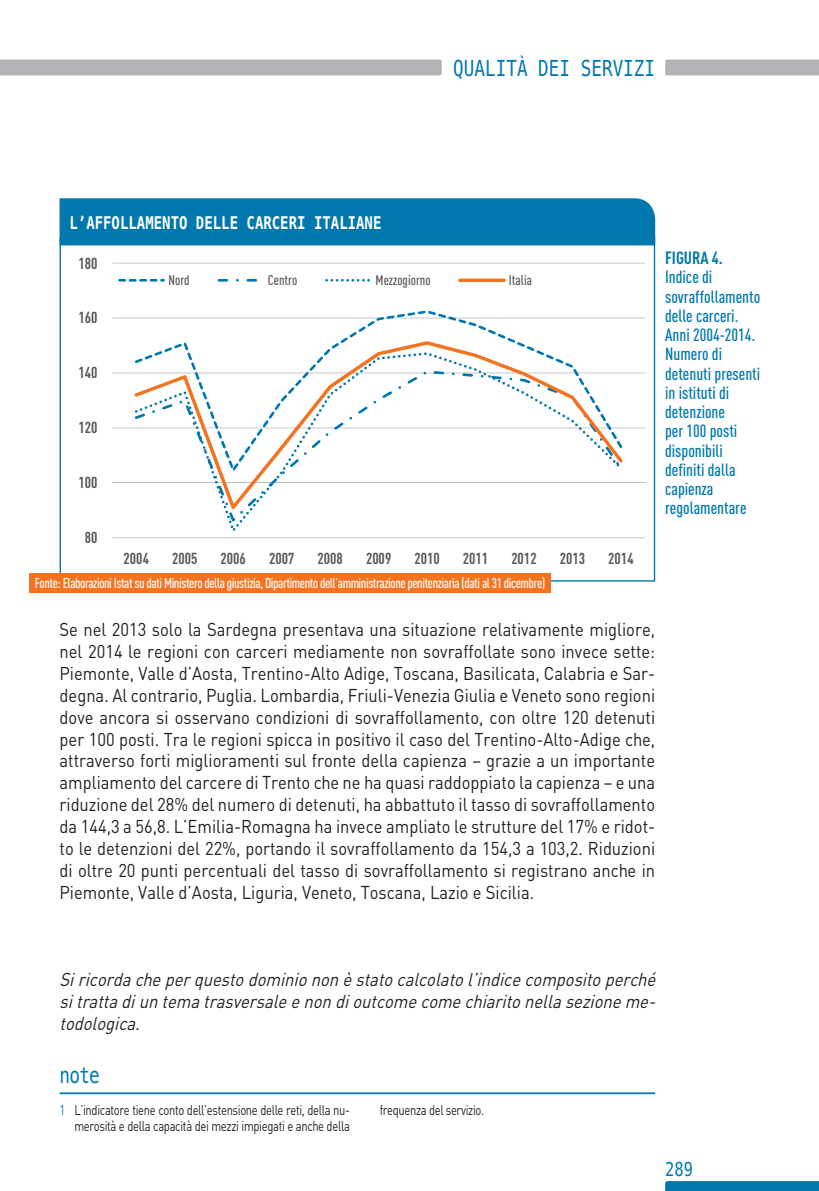
<style>
.page{position:relative;width:819px;height:1191px;background:#fff}
.page>*{position:absolute;margin:0;border:0;box-sizing:border-box;transform-origin:0 0}
.t1{font:22.05px "Menlo";color:#0078ae;scale:.8 1}
.t2{font:19.25px "Menlo";color:#0078ae;scale:.8 1}
.t3{font:18.38px/21.9px "DIN";color:#231f20;text-align:justify;scale:.9 1}
.t4{font:italic 18.38px/21.9px "DIN";color:#231f20;text-align:justify;scale:.9 1}
.t5{font:500 17.5px/19.2px "DIN Cond";color:#0078ae}
.t6{font:700 17.5px "Menlo";color:#fff;scale:.8 1}
.t7{font:700 17.5px "DIN Cond";color:#0078ae}
.t8{font:700 15.75px "DIN Cond";color:#595959}
.t9{font:14px/15.8px "DIN";letter-spacing:-.03em;color:#231f20;text-align:right;scale:.8 1}
.t10{font:500 14px "DIN Cond";letter-spacing:-.03em;color:#fff}
.t11{font:500 14px "DIN Cond";color:#595959}
.s1{color:#0078ae}
</style>
<div class="page">
<svg style="left:665px;top:1181px;width:154px;height:10px"></svg>
<div style="left:0;top:60px;width:441px;height:15px;background:#b2b3b7"></div>
<div style="left:665px;top:60px;width:154px;height:15px;background:#b2b3b7"></div>
<hr style="left:112px;top:263px;width:533px;height:1px;background:#bfbfbf">
<hr style="left:112px;top:318px;width:533px;height:1px;background:#bfbfbf">
<hr style="left:112px;top:372px;width:533px;height:1px;background:#bfbfbf">
<hr style="left:112px;top:427px;width:533px;height:1px;background:#bfbfbf">
<hr style="left:112px;top:537px;width:533px;height:1px;background:#bfbfbf">
<hr style="left:112px;top:482px;width:533px;height:1px;background:#bfbfbf">
<svg style="left:135px;top:311px;width:487px;height:30px"></svg>
<svg style="left:134px;top:341px;width:489px;height:168px"></svg>
<svg style="left:118px;top:279px;width:47px;height:3px"></svg>
<svg style="left:218px;top:279px;width:10px;height:3px"></svg>
<svg style="left:246px;top:279px;width:11px;height:3px"></svg>
<svg style="left:325px;top:279px;width:45px;height:3px"></svg>
<svg style="left:458px;top:278px;width:47px;height:4px"></svg>
<div style="left:60px;top:198px;width:595px;height:47px;background:#0078ae"></div>
<div style="left:30px;top:573px;width:521px;height:19px;background:#f47321"></div>
<hr style="left:60px;top:1092px;width:595px;height:2px;background:#0078ae">
<p class="t1" style="left:453px;top:53px;width:254px">QUALITÀ DEI SERVIZI</p>
<p class="t6" style="left:69px;top:210px;width:391px">L’AFFOLLAMENTO DELLE CARCERI ITALIANE</p>
<p class="t8" style="left:78px;top:253px;width:20px">180</p>
<p class="t8" style="left:78px;top:308px;width:20px">160</p>
<p class="t8" style="left:78px;top:363px;width:20px">140</p>
<p class="t8" style="left:78px;top:418px;width:20px">120</p>
<p class="t8" style="left:78px;top:473px;width:20px">100</p>
<p class="t8" style="left:85px;top:528px;width:14px">80</p>
<p class="t11" style="left:168px;top:272px;width:23px">Nord</p>
<p class="t11" style="left:268px;top:272px;width:31px">Centro</p>
<p class="t11" style="left:375px;top:272px;width:57px">Mezzogiorno</p>
<p class="t11" style="left:509px;top:272px;width:25px">Italia</p>
<p class="t8" style="left:124px;top:548px;width:27px">2004</p>
<p class="t8" style="left:172px;top:548px;width:27px">2005</p>
<p class="t8" style="left:220px;top:548px;width:27px">2006</p>
<p class="t8" style="left:269px;top:548px;width:27px">2007</p>
<p class="t8" style="left:317px;top:548px;width:27px">2008</p>
<p class="t8" style="left:366px;top:548px;width:27px">2009</p>
<p class="t8" style="left:414px;top:548px;width:27px">2010</p>
<p class="t8" style="left:463px;top:548px;width:27px">2011</p>
<p class="t8" style="left:511px;top:548px;width:27px">2012</p>
<p class="t8" style="left:560px;top:548px;width:27px">2013</p>
<p class="t8" style="left:608px;top:548px;width:27px">2014</p>
<p class="t10" style="left:35px;top:575px;width:512px">Fonte: Elaborazioni Istat su dati Ministero della giustizia, Dipartimento dell’amministrazione penitenziaria (dati al 31 dicembre)</p>
<p class="t7" style="left:665px;top:247px;width:59px">FIGURA 4.</p>
<p class="t5" style="left:665px;top:267px;width:97px">Indice di sovraffollamento delle carceri.<br>Anni 2004-2014.<br>Numero di detenuti presenti in istituti di detenzione<br>per 100 posti disponibili definiti dalla capienza regolamentare</p>
<p class="t3" style="left:60px;top:618px;width:663px">Se nel 2013 solo la Sardegna presentava una situazione relativamente migliore, nel 2014 le regioni con carceri mediamente non sovraffollate sono invece sette:<br>Piemonte, Valle d’Aosta, Trentino-Alto Adige, Toscana, Basilicata, Calabria e Sar&shy;degna. Al contrario, Puglia. Lombardia, Friuli-Venezia Giulia e Veneto sono regioni dove ancora si osservano condizioni di sovraffollamento, con oltre 120 detenuti per 100 posti. Tra le regioni spicca in positivo il caso del Trentino-Alto-Adige che, attraverso forti miglioramenti sul fronte della capienza – grazie a un importante ampliamento del carcere di Trento che ne ha quasi raddoppiato la capienza – e una riduzione del 28% del numero di detenuti, ha abbattuto il tasso di sovraffollamento da 144,3 a 56,8. L’Emilia-Romagna ha invece ampliato le strutture del 17% e ridot&shy;to le detenzioni del 22%, portando il sovraffollamento da 154,3 a 103,2. Riduzioni di oltre 20 punti percentuali del tasso di sovraffollamento si registrano anche in Piemonte, Valle d’Aosta, Liguria, Veneto, Toscana, Lazio e Sicilia.</p>
<p class="t4" style="left:60px;top:968px;width:669px">Siricordacheperquestodominiononèstatocalcolatol’indicecompositoperché sitrattadiuntematrasversaleenondioutcomecomechiaritonellasezioneme&shy;todologica.</p>
<p class="t1" style="left:60px;top:1059px;width:52px">note</p>
<p class="t9" style="left:60px;top:1102px;width:364px"><span class="s1">1</span> L’indicatore tiene conto dell’estensione delle reti, della nu&shy;merosità e della capacità dei mezzi impiegati e anche della</p>
<p class="t9" style="left:379px;top:1102px;width:132px">frequenza del servizio.</p>
<p class="t2" style="left:665px;top:1155px;width:36px">289</p>
</div>
